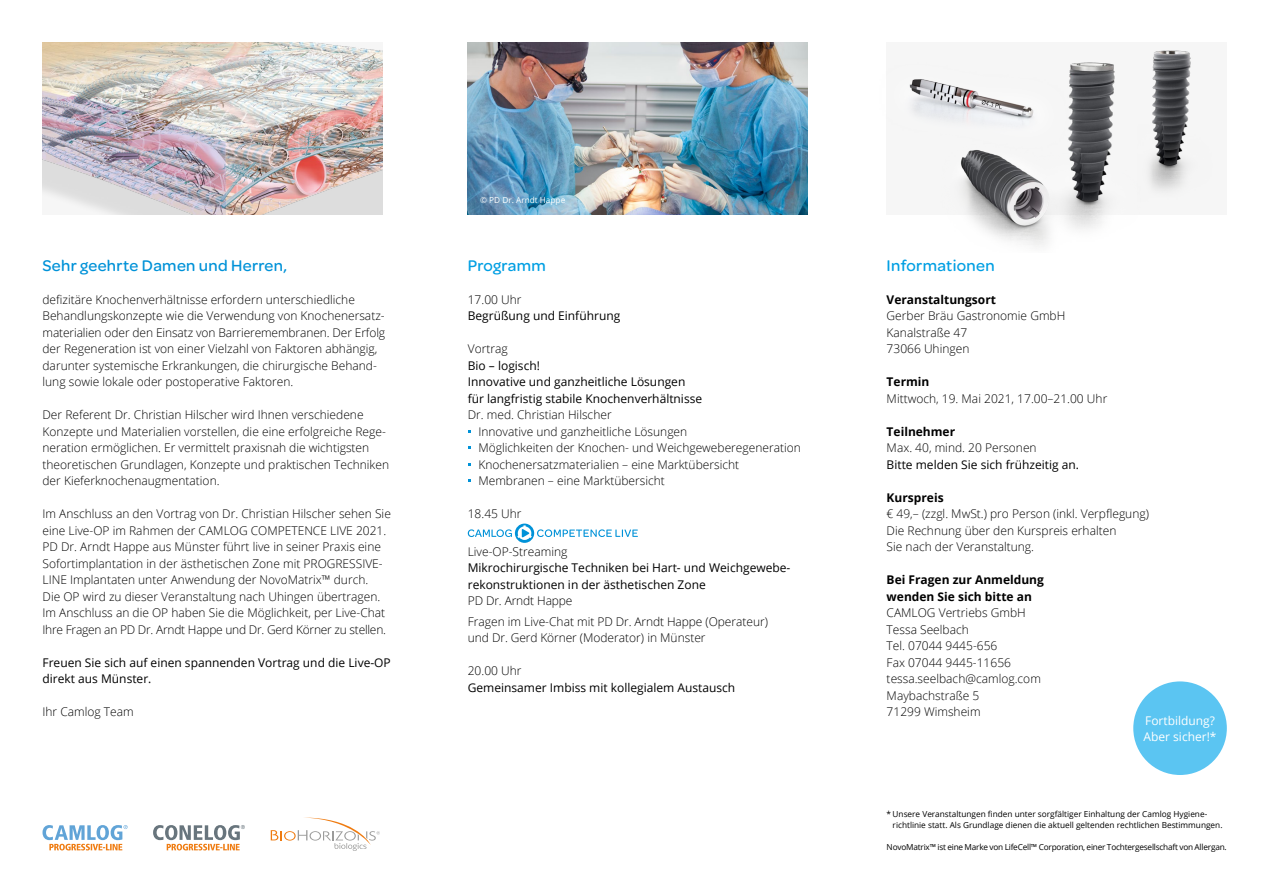
<style>
.page{position:relative;width:1263px;height:893px;background:#fff}
.page>*{position:absolute;margin:0;border:0;box-sizing:border-box;transform-origin:0 0}
.t1{font:500 16.5px "Omnes";letter-spacing:.02em;color:#0092d8}
.t2{font:500 16.5px "Omnes";letter-spacing:.02em;color:#009fe3}
.t3{font:300 12px/16.5px "Open Sans";color:#000}
.t4{font:12px/16.5px "Open Sans";color:#000}
.t5{font:700 12px/16.5px "Open Sans";color:#000}
.t6{font:12px/16.5px "Open Sans";color:#fff}
.t7{font:8.25px/11.2px "Open Sans";color:#000}
.t8{font:8.25px "Open Sans";letter-spacing:-.025em;color:#000}
.t9{font:8.25px "Open Sans";color:#fff}
</style>
<div class="page">
<img style="left:467px;top:43px;width:341px;height:172px">
<div style="left:887px;top:43px;width:340px;height:172px;background:#f6f6f6"></div>
<img style="left:961px;top:62px;width:154px;height:185px">
<img style="left:1149px;top:50px;width:42px;height:141px">
<img style="left:909px;top:62px;width:162px;height:103px">
<svg style="left:43px;top:825px;width:85px;height:25px"></svg>
<svg style="left:153px;top:825px;width:92px;height:25px"></svg>
<svg style="left:271px;top:817px;width:109px;height:34px"></svg>
<div style="left:1133px;top:681px;width:94px;height:94px;background:#5bc5f2;border-radius:50%"></div>
<img style="left:43px;top:43px;width:340px;height:172px">
<svg style="left:468px;top:524px;width:170px;height:19px"></svg>
<h1 class="t1" style="left:43px;top:254px;width:246px">Sehr geehrte Damen und Herren,</h1>
<p class="t3" style="left:43px;top:291px;width:344px">defizitäre Knochenverhältnisse erfordern unterschiedliche Behandlungskonzepte wie die Verwendung von Knochenersatz&shy;materialien oder den Einsatz von Barrieremembranen. Der Erfolg der Regeneration ist von einer Vielzahl von Faktoren abhängig, darunter systemische Erkrankungen, die chirurgische Behand&shy;lung sowie lokale oder postoperative Faktoren.</p>
<p class="t3" style="left:43px;top:406px;width:348px">Der Referent Dr. Christian Hilscher wird Ihnen verschiedene Konzepte und Materialien vorstellen, die eine erfolgreiche Rege&shy;neration ermöglichen. Er vermittelt praxisnah die wichtigsten theoretischen Grundlagen, Konzepte und praktischen Techniken der Kieferknochenaugmentation.</p>
<p class="t3" style="left:43px;top:505px;width:350px">Im Anschluss an den Vortrag von Dr. Christian Hilscher sehen Sie eine Live-OP im Rahmen der CAMLOG COMPETENCE LIVE 2021.<br>PD Dr. Arndt Happe aus Münster führt live in seiner Praxis eine Sofortimplantation in der ästhetischen Zone mit PROGRESSIVE-LINE Implantaten unter Anwendung der NovoMatrix™ durch.<br>Die OP wird zu dieser Veranstaltung nach Uhingen übertragen.<br>Im Anschluss an die OP haben Sie die Möglichkeit, per Live-Chat Ihre Fragen an PD Dr. Arndt Happe und Dr. Gerd Körner zu stellen.</p>
<p class="t4" style="left:43px;top:654px;width:350px">Freuen Sie sich auf einen spannenden Vortrag und die Live-OP direkt aus Münster.</p>
<p class="t3" style="left:43px;top:703px;width:93px">Ihr Camlog Team</p>
<p class="t9" style="left:480px;top:195px;width:87px">© PD Dr. Arndt Happe</p>
<h1 class="t2" style="left:468px;top:254px;width:80px">Programm</h1>
<p class="t3" style="left:468px;top:291px;width:55px">17.00 Uhr</p>
<p class="t4" style="left:468px;top:307px;width:154px">Begrüßung und Einführung</p>
<p class="t3" style="left:468px;top:340px;width:41px">Vortrag</p>
<p class="t4" style="left:468px;top:357px;width:236px">Bio – logisch!<br>Innovative und ganzheitliche Lösungen für langfristig stabile Knochenverhältnisse</p>
<p class="t3" style="left:478px;top:406px;width:324px;text-indent:-11px">Dr. med. Christian Hilscher<br>Innovative und ganzheitliche Lösungen<br>Möglichkeiten der Knochen- und Weichgeweberegeneration Knochenersatzmaterialien – eine Marktübersicht Membranen – eine Marktübersicht</p>
<p class="t3" style="left:468px;top:505px;width:55px">18.45 Uhr</p>
<p class="t3" style="left:468px;top:543px;width:101px">Live-OP-Streaming</p>
<p class="t4" style="left:468px;top:559px;width:324px">Mikrochirurgische Techniken bei Hart- und Weichgewebe&shy;rekonstruktionen in der ästhetischen Zone</p>
<p class="t3" style="left:468px;top:590px;width:302px;line-height:20.7px">PD Dr. Arndt Happe<br>Fragen im Live-Chat mit PD Dr. Arndt Happe (Operateur)</p>
<p class="t3" style="left:468px;top:629px;width:239px">und Dr. Gerd Körner (Moderator) in Münster</p>
<p class="t3" style="left:468px;top:662px;width:55px">20.00 Uhr</p>
<p class="t4" style="left:468px;top:679px;width:269px">Gemeinsamer Imbiss mit kollegialem Austausch</p>
<h1 class="t2" style="left:887px;top:254px;width:109px">Informationen</h1>
<p class="t5" style="left:887px;top:291px;width:111px">Veranstaltungsort</p>
<p class="t3" style="left:887px;top:307px;width:180px">Gerber Bräu Gastronomie GmbH<br>Kanalstraße 47<br>73066 Uhingen</p>
<p class="t5" style="left:887px;top:373px;width:44px">Termin</p>
<p class="t3" style="left:887px;top:390px;width:222px">Mittwoch, 19. Mai 2021, 17.00–21.00 Uhr</p>
<p class="t5" style="left:887px;top:423px;width:70px">Teilnehmer</p>
<p class="t3" style="left:887px;top:439px;width:152px">Max. 40, mind. 20 Personen</p>
<p class="t4" style="left:887px;top:456px;width:194px">Bitte melden Sie sich frühzeitig an.</p>
<p class="t5" style="left:887px;top:489px;width:59px">Kurspreis</p>
<p class="t3" style="left:887px;top:505px;width:264px">€ 49,– (zzgl. MwSt.) pro Person (inkl. Verpflegung)<br>Die Rechnung über den Kurspreis erhalten<br>Sie nach der Veranstaltung.</p>
<p class="t5" style="left:887px;top:571px;width:159px">Bei Fragen zur Anmeldung wenden Sie sich bitte an</p>
<p class="t3" style="left:887px;top:604px;width:156px">CAMLOG Vertriebs GmbH<br>Tessa Seelbach<br>Tel. 07044 9445-656<br>Fax 07044 9445-11656 tessa.seelbach@camlog.com<br>Maybachstraße 5<br>71299 Wimsheim</p>
<p class="t6" style="left:1143px;top:712px;width:74px">Fortbildung?<br>Aber sicher!*</p>
<p class="t7" style="left:887px;top:808px;width:337px">* Unsere Veranstaltungen finden unter sorgfältiger Einhaltung der Camlog Hygiene---richtlinie statt. Als Grundlage dienen die aktuell geltenden rechtlichen Bestimmungen.</p>
<p class="t8" style="left:887px;top:842px;width:342px">NovoMatrix™ ist eine Marke von LifeCell™ Corporation, einer Tochtergesellschaft von Allergan.</p>
</div>
